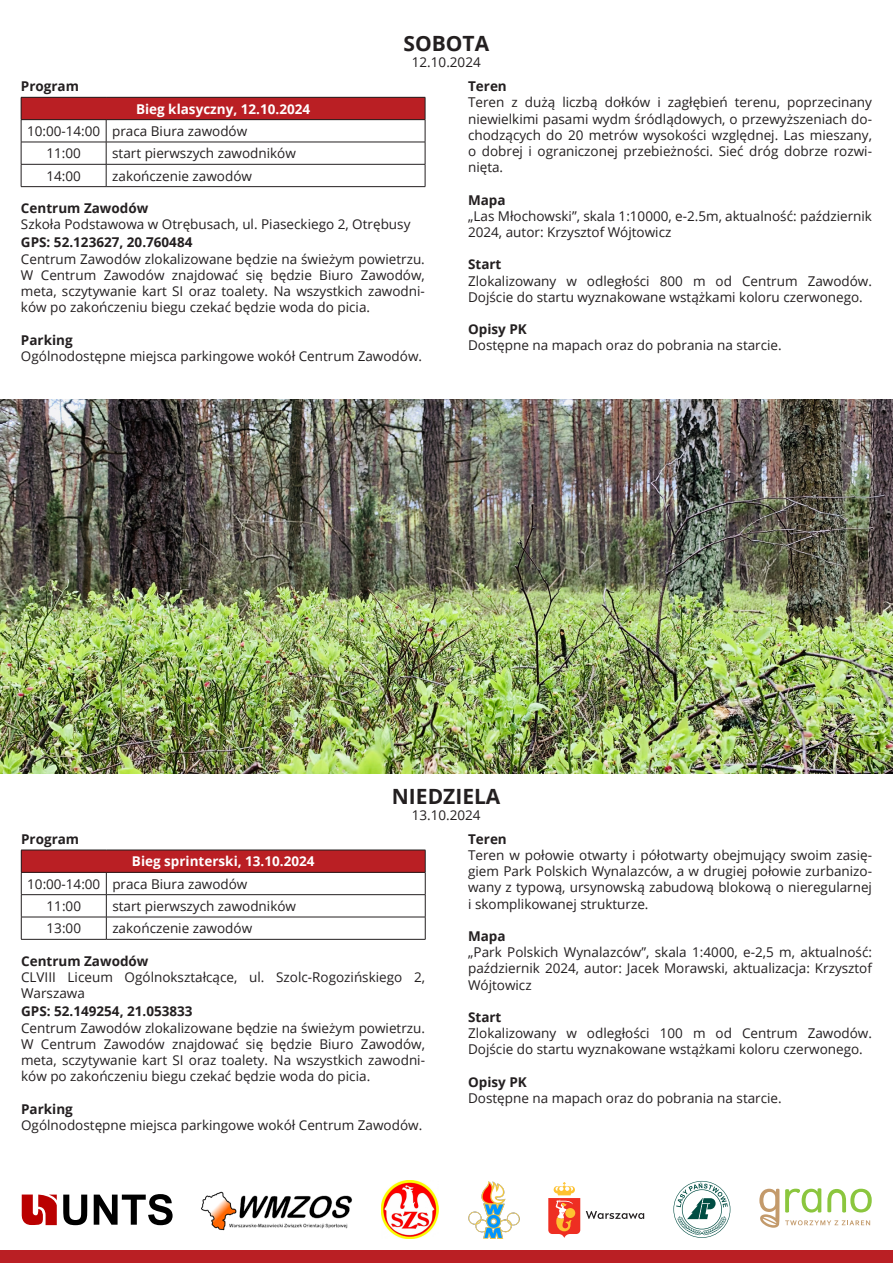
<style>
.page{position:relative;width:893px;height:1263px;background:#fff}
.page>*{position:absolute;margin:0;border:0;box-sizing:border-box;transform-origin:0 0}
.t1{font:700 21px "Open Sans";color:#231f20}
.t2{font:13.5px/16.2px "Open Sans";color:#231f20;text-align:justify}
.t3{font:700 13.5px "Open Sans";color:#231f20}
.t4{font:700 13.5px "Open Sans";color:#fff}
</style>
<div class="page">
<div style="left:21px;top:97px;width:404px;height:23px;background:#ba1f24"></div>
<hr style="left:21px;top:97px;width:85px;height:1px;background:#231f20">
<hr style="left:106px;top:97px;width:319px;height:1px;background:#231f20">
<hr style="left:21px;top:119px;width:85px;height:1px;background:#231f20">
<hr style="left:106px;top:119px;width:319px;height:1px;background:#231f20">
<hr style="left:21px;top:142px;width:85px;height:1px;background:#231f20">
<hr style="left:106px;top:142px;width:319px;height:1px;background:#231f20">
<hr style="left:21px;top:164px;width:85px;height:1px;background:#231f20">
<svg style="left:21px;top:97px;width:1px;height:89px"></svg>
<hr style="left:106px;top:164px;width:319px;height:1px;background:#231f20">
<svg style="left:106px;top:120px;width:1px;height:66px"></svg>
<svg style="left:425px;top:97px;width:1px;height:89px"></svg>
<hr style="left:21px;top:186px;width:85px;height:1px;background:#231f20">
<hr style="left:106px;top:186px;width:319px;height:1px;background:#231f20">
<div style="left:21px;top:850px;width:404px;height:22px;background:#ba1f24"></div>
<hr style="left:21px;top:850px;width:85px;height:1px;background:#231f20">
<hr style="left:106px;top:850px;width:319px;height:1px;background:#231f20">
<hr style="left:21px;top:872px;width:85px;height:1px;background:#231f20">
<hr style="left:106px;top:872px;width:319px;height:1px;background:#231f20">
<hr style="left:21px;top:894px;width:85px;height:1px;background:#231f20">
<hr style="left:106px;top:894px;width:319px;height:1px;background:#231f20">
<hr style="left:21px;top:917px;width:85px;height:1px;background:#231f20">
<svg style="left:21px;top:850px;width:1px;height:89px"></svg>
<hr style="left:106px;top:917px;width:319px;height:1px;background:#231f20">
<svg style="left:106px;top:872px;width:1px;height:67px"></svg>
<svg style="left:425px;top:850px;width:1px;height:89px"></svg>
<hr style="left:21px;top:939px;width:85px;height:1px;background:#231f20">
<hr style="left:106px;top:939px;width:319px;height:1px;background:#231f20">
<img style="left:0;top:400px;width:893px;height:374px">
<div style="left:0;top:1250px;width:893px;height:13px;background:#ba1f24"></div>
<img style="left:381px;top:1181px;width:58px;height:57px">
<img style="left:469px;top:1181px;width:50px;height:57px">
<svg style="left:21px;top:1194px;width:36px;height:31px"></svg>
<svg style="left:63px;top:1194px;width:24px;height:31px"></svg>
<svg style="left:94px;top:1194px;width:79px;height:31px"></svg>
<img style="left:201px;top:1191px;width:151px;height:40px">
<svg style="left:759px;top:1188px;width:113px;height:40px"></svg>
<svg style="left:673px;top:1181px;width:57px;height:57px"></svg>
<svg style="left:548px;top:1182px;width:32px;height:56px"></svg>
<svg style="left:586px;top:1211px;width:58px;height:8px"></svg>
<p class="t1" style="left:403px;top:29px;width:87px">SOBOTA</p>
<p class="t2" style="left:412px;top:54px;width:70px">12.10.2024</p>
<p class="t3" style="left:468px;top:77px;width:40px">Teren</p>
<p class="t2" style="left:468px;top:94px;width:405px">Teren z dużą liczbą dołków i zagłębień terenu, poprzecinany niewielkimi pasami wydm śródlądowych, o przewyższeniach do&shy;chodzących do 20 metrów wysokości względnej. Las mieszany, o dobrej i ograniczonej przebieżności. Sieć dróg dobrze rozwi&shy;nięta.</p>
<p class="t3" style="left:468px;top:190px;width:39px">Mapa</p>
<p class="t2" style="left:468px;top:207px;width:405px">„Las Młochowski”, skala 1:10000, e-2.5m, aktualność: październik<br>2024, autor: Krzysztof Wójtowicz</p>
<p class="t3" style="left:468px;top:255px;width:35px">Start</p>
<p class="t2" style="left:468px;top:272px;width:405px">Zlokalizowany w odległości 800 m od Centrum Zawodów.<br>Dojście do startu wyznakowane wstążkami koloru czerwonego.</p>
<p class="t3" style="left:468px;top:320px;width:60px">Opisy PK</p>
<p class="t2" style="left:468px;top:337px;width:315px">Dostępne na mapach oraz do pobrania na starcie.</p>
<p class="t3" style="left:21px;top:77px;width:60px">Program</p>
<p class="t4" style="left:136px;top:99px;width:176px">Bieg klasyczny, 12.10.2024</p>
<p class="t2" style="left:27px;top:123px;width:75px">10:00-14:00</p>
<p class="t2" style="left:112px;top:123px;width:137px">praca Biura zawodów</p>
<p class="t2" style="left:46px;top:145px;width:36px">11:00</p>
<p class="t2" style="left:112px;top:145px;width:185px">start pierwszych zawodników</p>
<p class="t2" style="left:46px;top:167px;width:36px">14:00</p>
<p class="t2" style="left:112px;top:167px;width:141px">zakończenie zawodów</p>
<p class="t3" style="left:21px;top:199px;width:129px">Centrum Zawodów</p>
<p class="t2" style="left:21px;top:216px;width:391px">Szkoła Podstawowa w Otrębusach, ul. Piaseckiego 2, Otrębusy</p>
<p class="t3" style="left:21px;top:233px;width:173px">GPS: 52.123627, 20.760484</p>
<p class="t2" style="left:21px;top:250px;width:405px">Centrum Zawodów zlokalizowane będzie na świeżym powietrzu.<br>W Centrum Zawodów znajdować się będzie Biuro Zawodów, meta, sczytywanie kart SI oraz toalety. Na wszystkich zawodni&shy;ków po zakończeniu biegu czekać będzie woda do picia.</p>
<p class="t3" style="left:21px;top:330px;width:53px">Parking</p>
<p class="t2" style="left:21px;top:347px;width:403px">Ogólnodostępne miejsca parkingowe wokół Centrum Zawodów.</p>
<p class="t1" style="left:392px;top:781px;width:110px">NIEDZIELA</p>
<p class="t2" style="left:412px;top:806px;width:70px">13.10.2024</p>
<p class="t3" style="left:468px;top:829px;width:40px">Teren</p>
<p class="t2" style="left:468px;top:847px;width:405px">Teren w połowie otwarty i półotwarty obejmujący swoim zasię&shy;giem Park Polskich Wynalazców, a w drugiej połowie zurbanizo&shy;wany z typową, ursynowską zabudową blokową o nieregularnej i skomplikowanej strukturze.</p>
<p class="t3" style="left:468px;top:926px;width:39px">Mapa</p>
<p class="t2" style="left:468px;top:944px;width:405px">„Park Polskich Wynalazców”, skala 1:4000, e-2,5 m, aktualność: październik 2024, autor: Jacek Morawski, aktualizacja: Krzysztof Wójtowicz</p>
<p class="t3" style="left:468px;top:1007px;width:35px">Start</p>
<p class="t2" style="left:468px;top:1025px;width:405px">Zlokalizowany w odległości 100 m od Centrum Zawodów.<br>Dojście do startu wyznakowane wstążkami koloru czerwonego.</p>
<p class="t3" style="left:468px;top:1072px;width:60px">Opisy PK</p>
<p class="t2" style="left:468px;top:1090px;width:315px">Dostępne na mapach oraz do pobrania na starcie.</p>
<p class="t3" style="left:21px;top:829px;width:60px">Program</p>
<p class="t4" style="left:132px;top:852px;width:184px">Bieg sprinterski, 13.10.2024</p>
<p class="t2" style="left:27px;top:875px;width:75px">10:00-14:00</p>
<p class="t2" style="left:112px;top:875px;width:137px">praca Biura zawodów</p>
<p class="t2" style="left:47px;top:898px;width:36px">11:00</p>
<p class="t2" style="left:112px;top:898px;width:185px">start pierwszych zawodników</p>
<p class="t2" style="left:47px;top:920px;width:36px">13:00</p>
<p class="t2" style="left:112px;top:920px;width:141px">zakończenie zawodów</p>
<p class="t3" style="left:21px;top:951px;width:129px">Centrum Zawodów</p>
<p class="t2" style="left:21px;top:969px;width:405px">CLVIII Liceum Ogólnokształcące, ul. Szolc-Rogozińskiego 2,<br>Warszawa</p>
<p class="t3" style="left:21px;top:1002px;width:173px">GPS: 52.149254, 21.053833</p>
<p class="t2" style="left:21px;top:1019px;width:405px">Centrum Zawodów zlokalizowane będzie na świeżym powietrzu.<br>W Centrum Zawodów znajdować się będzie Biuro Zawodów, meta, sczytywanie kart SI oraz toalety. Na wszystkich zawodni&shy;ków po zakończeniu biegu czekać będzie woda do picia.</p>
<p class="t3" style="left:21px;top:1099px;width:53px">Parking</p>
<p class="t2" style="left:21px;top:1116px;width:403px">Ogólnodostępne miejsca parkingowe wokół Centrum Zawodów.</p>
</div>
